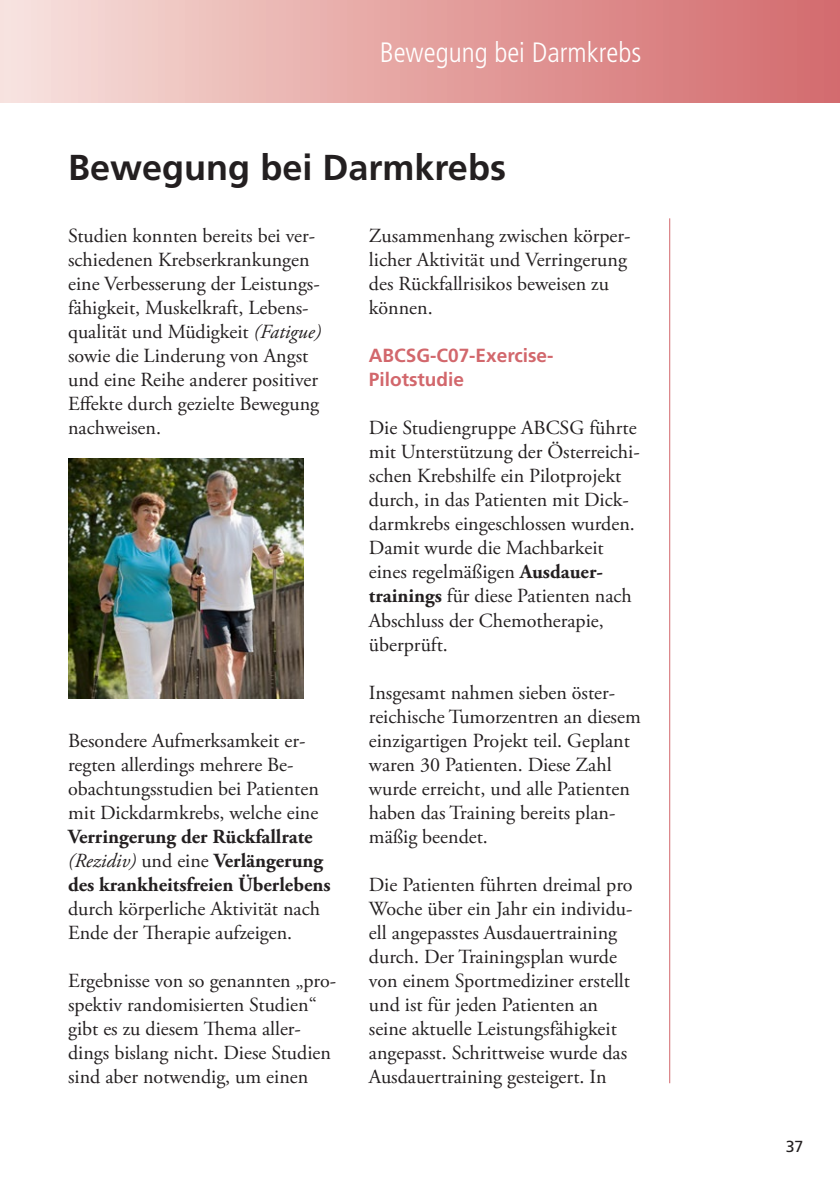
<style>
.page{position:relative;width:840px;height:1191px;background:#fff}
.page>*{position:absolute;margin:0;border:0;box-sizing:border-box;transform-origin:0 0}
.t1{font:700 36px "Frutiger LT Std";color:#231f20}
.t2{font:300 condensed 28px "Frutiger LT Std";color:#fff}
.t3{font:20px/24px "Adobe Garamond Pro";color:#231f20}
.t4{font:700 20px/24px "Adobe Garamond Pro";color:#231f20}
.t5{font:700 19px/24px "Frutiger LT Std";color:#d2676c}
.t6{font:16px "Frutiger LT Std";color:#231f20}
.s1{font-style:italic}
.s2{font-weight:700}
.s3{font-weight:400;font-style:italic}
.s4{font-weight:400}
</style>
<div class="page">
<hr style="left:668px;top:218px;width:1px;height:865px;background:#d2676c">
<div style="left:0;top:0;width:839px;height:102px;background:linear-gradient(to right,#f7e1dc,#d2686a)"></div>
<img style="left:68px;top:458px;width:235px;height:240px">
<h2 class="t2" style="left:379px;top:36px;width:263px">Bewegung bei Darmkrebs</h2>
<h1 class="t1" style="left:68px;top:146px;width:439px">Bewegung bei Darmkrebs</h1>
<p class="t3" style="left:68px;top:225px;width:254px">Studien konnten bereits bei ver&shy;schiedenen Krebserkrankungen eine Verbesserung der Leistungs&shy;fähigkeit, Muskelkraft, Lebens&shy;qualität und Müdigkeit <span class="s1">(Fatigue) </span>sowie die Linderung von Angst und eine Reihe anderer positiver<br>Effekte durch gezielte Bewegung nachweisen.</p>
<p class="t3" style="left:369px;top:225px;width:263px">Zusammenhang zwischen körper&shy;licher Aktivität und Verringerung des Rückfallrisikos beweisen zu können.</p>
<p class="t5" style="left:369px;top:344px;width:186px">ABCSG-C07-Exercise-<br>Pilotstudie</p>
<p class="t3" style="left:369px;top:417px;width:272px">Die Studiengruppe ABCSG führte mit Unterstützung der Österreichi&shy;schen Krebshilfe ein Pilotprojekt durch, in das Patienten mit Dick&shy;darmkrebs eingeschlossen wurden.<br>Damit wurde die Machbarkeit eines regelmäßigen <span class="s2">Ausdauer&shy;trainings</span> für diese Patienten nach<br>Abschluss der Chemotherapie, überprüft.</p>
<p class="t3" style="left:369px;top:681px;width:273px">Insgesamt nahmen sieben öster&shy;reichische Tumorzentren an diesem einzigartigen Projekt teil. Geplant waren 30 Patienten. Diese Zahl wurde erreicht, und alle Patienten haben das Training bereits plan&shy;mäßig beendet.</p>
<p class="t3" style="left:369px;top:873px;width:265px">Die Patienten führten dreimal pro Woche über ein Jahr ein individu&shy;ell angepasstes Ausdauertraining durch. Der Trainingsplan wurde von einem Sportmediziner erstellt und ist für jeden Patienten an seine aktuelle Leistungsfähigkeit angepasst. Schrittweise wurde das Ausdauertraining gesteigert. In</p>
<p class="t3" style="left:68px;top:729px;width:252px">Besondere Aufmerksamkeit er&shy;regten allerdings mehrere Be&shy;obachtungsstudien bei Patienten mit Dickdarmkrebs, welche eine</p>
<p class="t4" style="left:68px;top:824px;width:264px">Verringerung der Rückfallrate <span class="s3">(Rezidiv)</span> <span class="s4">und eine</span> Verlängerung des krankheitsfreien Überlebens</p>
<p class="t3" style="left:68px;top:897px;width:253px">durch körperliche Aktivität nach<br>Ende der Therapie aufzeigen.</p>
<p class="t3" style="left:68px;top:969px;width:269px">Ergebnisse von so genannten „pro&shy;spektiv randomisierten Studien“ gibt es zu diesem Thema aller&shy;dings bislang nicht. Diese Studien sind aber notwendig, um einen</p>
<p class="t6" style="left:785px;top:1136px;width:19px">37</p>
</div>
